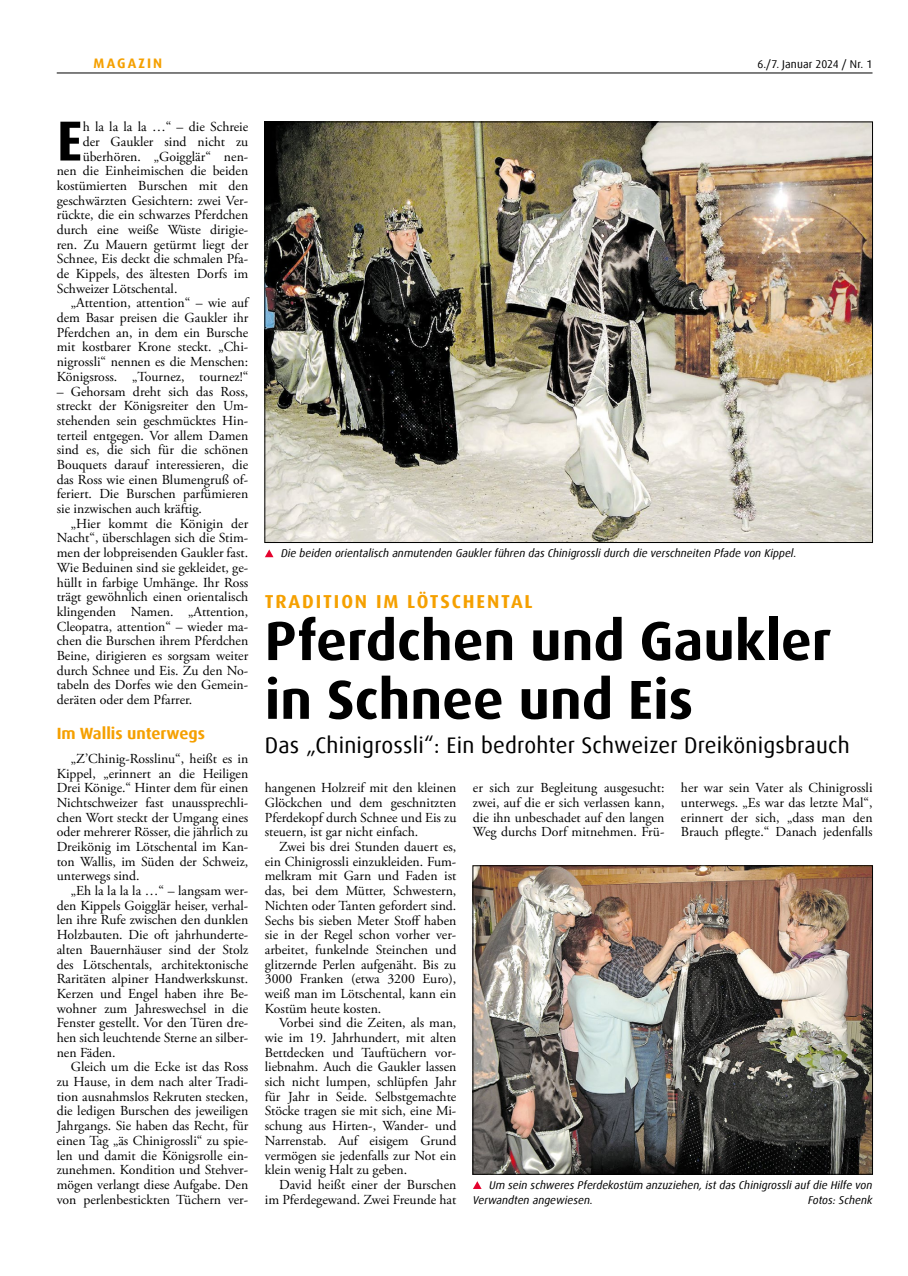
<style>
.page{position:relative;width:908px;height:1276px;background:#fff}
.page>*{position:absolute;margin:0;border:0;box-sizing:border-box;transform-origin:0 0}
.t1{font:700 56.5px "Dax Offc Pro";color:#000}
.t2{font:700 55px/58.8px "Dax Offc Pro";color:#000}
.t3{font:22.5px "Dax Offc Pro";letter-spacing:.01em;color:#000}
.t4{font:700 18.75px "Dax Offc Pro";letter-spacing:.1em;color:#f5a000}
.t5{font:700 16.25px "Dax Offc Pro";color:#f5a000}
.t6{font:13.75px/14.6px "Adobe Garamond Pro";color:#000;text-align:justify}
.t7{font:700 13.75px "Dax Offc Pro";letter-spacing:.15em;color:#f5a000}
.t8{font:italic 11.25px/14.8px "Dax Offc Pro";color:#000}
.t9{font:11.25px "Dax Offc Pro";letter-spacing:.005em;color:#000}
</style>
<div class="page">
<hr style="left:57px;top:73px;width:815px;height:1px;background:#000">
<img style="left:266px;top:124px;width:604px;height:417px">
<img style="left:474px;top:867px;width:396px;height:305px">
<div style="left:472px;top:865px;width:400px;height:309px;border:1px solid #000"></div>
<svg style="left:473px;top:1181px;width:8px;height:8px"></svg>
<svg style="left:265px;top:549px;width:8px;height:8px"></svg>
<p class="t7" style="left:94px;top:54px;width:70px">MAGAZIN</p>
<p class="t9" style="left:757px;top:56px;width:116px">6./7. Januar 2024 / Nr. 1</p>
<h1 class="t1" style="left:57px;top:104px;width:27px">E</h1>
<p class="t6" style="left:83px;top:120px;width:167px">h la la la la …“ – die Schreie</p>
<p class="t6" style="left:83px;top:135px;width:167px">der Gaukler sind nicht zu</p>
<p class="t6" style="left:83px;top:149px;width:167px">überhören. „Goigglär“ nen-</p>
<p class="t6" style="left:57px;top:164px;width:193px">nen die Einheimischen die beiden</p>
<p class="t6" style="left:57px;top:179px;width:193px">kostümierten Burschen mit den</p>
<p class="t6" style="left:57px;top:193px;width:193px">geschwärzten Gesichtern: zwei Ver-</p>
<p class="t6" style="left:57px;top:208px;width:193px">rückte, die ein schwarzes Pferdchen</p>
<p class="t6" style="left:57px;top:223px;width:193px">durch eine weiße Wüste dirigie-</p>
<p class="t6" style="left:57px;top:237px;width:193px">ren. Zu Mauern getürmt liegt der</p>
<p class="t6" style="left:57px;top:252px;width:193px">Schnee, Eis deckt die schmalen Pfa-</p>
<p class="t6" style="left:57px;top:267px;width:193px">de Kippels, des ältesten Dorfs im</p>
<p class="t6" style="left:57px;top:281px;width:122px">Schweizer Lötschental.</p>
<p class="t6" style="left:71px;top:296px;width:179px">„Attention, attention“ – wie auf</p>
<p class="t6" style="left:57px;top:311px;width:193px">dem Basar preisen die Gaukler ihr</p>
<p class="t6" style="left:57px;top:326px;width:193px">Pferdchen an, in dem ein Bursche</p>
<p class="t6" style="left:57px;top:340px;width:193px">mit kostbarer Krone steckt. „Chi-</p>
<p class="t6" style="left:57px;top:355px;width:193px">nigrossli“ nennen es die Menschen:</p>
<p class="t6" style="left:57px;top:370px;width:193px">Königsross. „Tournez, tournez!“</p>
<p class="t6" style="left:57px;top:384px;width:193px">– Gehorsam dreht sich das Ross, streckt der Königsreiter den Um&shy;stehenden sein geschmücktes Hin&shy;terteil entgegen. Vor allem Damen sind es, die sich für die schönen Bouquets darauf interessieren, die das Ross wie einen Blumengruß of&shy;feriert. Die Burschen parfümieren sie inzwischen auch kräftig.</p>
<p class="t6" style="left:57px;top:516px;width:193px;text-indent:14px">„Hier kommt die Königin der Nacht“, überschlagen sich die Stim&shy;men der lobpreisenden Gaukler fast.<br>Wie Beduinen sind sie gekleidet, ge&shy;hüllt in farbige Umhänge. Ihr Ross trägt gewöhnlich einen orientalisch klingenden Namen. „Attention, Cleopatra, attention“ – wieder ma&shy;chen die Burschen ihrem Pferdchen Beine, dirigieren es sorgsam weiter durch Schnee und Eis. Zu den No&shy;tabeln des Dorfes wie den Gemein&shy;deräten oder dem Pfarrer.</p>
<p class="t5" style="left:57px;top:722px;width:150px">Im Wallis unterwegs</p>
<p class="t6" style="left:57px;top:751px;width:193px;text-indent:14px">„Z’Chinig-Rosslinu“, heißt es in Kippel, „erinnert an die Heiligen Drei Könige.“ Hinter dem für einen Nichtschweizer fast unaussprechli&shy;chen Wort steckt der Umgang eines oder mehrerer Rösser, die jährlich zu Dreikönig im Lötschental im Kan&shy;ton Wallis, im Süden der Schweiz, unterwegs sind.</p>
<p class="t6" style="left:57px;top:884px;width:193px;text-indent:14px">„Eh la la la la …“ – langsam wer&shy;den Kippels Goigglär heiser, verhal&shy;len ihre Rufe zwischen den dunklen Holzbauten. Die oft jahrhunderte&shy;alten Bauernhäuser sind der Stolz des Lötschentals, architektonische Raritäten alpiner Handwerkskunst.<br>Kerzen und Engel haben ihre Be&shy;wohner zum Jahreswechsel in die Fenster gestellt. Vor den Türen dre&shy;hen sich leuchtende Sterne an silber&shy;nen Fäden.</p>
<p class="t6" style="left:57px;top:1060px;width:193px;text-indent:14px">Gleich um die Ecke ist das Ross zu Hause, in dem nach alter Tradi&shy;tion ausnahmslos Rekruten stecken, die ledigen Burschen des jeweiligen Jahrgangs. Sie haben das Recht, für einen Tag „äs Chinigrossli“ zu spie&shy;len und damit die Königsrolle ein&shy;zunehmen. Kondition und Stehver&shy;mögen verlangt diese Aufgabe. Den von perlenbestickten Tüchern ver-</p>
<p class="t8" style="left:281px;top:546px;width:516px">Die beiden orientalisch anmutenden Gaukler führen das Chinigrossli durch die verschneiten Pfade von Kippel.</p>
<h3 class="t4" style="left:265px;top:589px;width:269px">TRADITION IM LÖTSCHENTAL</h3>
<h2 class="t2" style="left:265px;top:612px;width:568px">Pferdchen und Gaukler in Schnee und Eis</h2>
<h3 class="t3" style="left:265px;top:731px;width:586px">Das „Chinigrossli“: Ein bedrohter Schweizer Dreikönigsbrauch</h3>
<p class="t6" style="left:265px;top:781px;width:193px">hangenen Holzreif mit den kleinen Glöckchen und dem geschnitzten Pferdekopf durch Schnee und Eis zu steuern, ist gar nicht einfach.</p>
<p class="t6" style="left:265px;top:840px;width:193px;text-indent:14px">Zwei bis drei Stunden dauert es, ein Chinigrossli einzukleiden. Fum&shy;melkram mit Garn und Faden ist das, bei dem Mütter, Schwestern, Nichten oder Tanten gefordert sind.<br>Sechs bis sieben Meter Stoff haben sie in der Regel schon vorher ver&shy;arbeitet, funkelnde Steinchen und glitzernde Perlen aufgenäht. Bis zu 3000 Franken (etwa 3200 Euro), weiß man im Lötschental, kann ein Kostüm heute kosten.</p>
<p class="t6" style="left:265px;top:1016px;width:193px;text-indent:14px">Vorbei sind die Zeiten, als man, wie im 19. Jahrhundert, mit alten Bettdecken und Tauftüchern vor&shy;liebnahm. Auch die Gaukler lassen sich nicht lumpen, schlüpfen Jahr für Jahr in Seide. Selbstgemachte Stöcke tragen sie mit sich, eine Mi&shy;schung aus Hirten-, Wander- und Narrenstab. Auf eisigem Grund vermögen sie jedenfalls zur Not ein klein wenig Halt zu geben.</p>
<p class="t6" style="left:265px;top:1177px;width:193px;text-align:right">David heißt einer der Burschen im Pferdegewand. Zwei Freunde hat</p>
<p class="t6" style="left:472px;top:781px;width:193px">er sich zur Begleitung ausgesucht: zwei, auf die er sich verlassen kann, die ihn unbeschadet auf den langen Weg durchs Dorf mitnehmen. Frü-</p>
<p class="t6" style="left:680px;top:781px;width:193px">her war sein Vater als Chinigrossli unterwegs. „Es war das letzte Mal“, erinnert der sich, „dass man den Brauch pflegte.“ Danach jedenfalls</p>
<p class="t8" style="left:472px;top:1177px;width:401px;text-indent:16px">Um sein schweres Pferdekostüm anzuziehen, ist das Chinigrossli auf die Hilfe von<br>Verwandten angewiesen.</p>
<p class="t8" style="left:807px;top:1192px;width:66px">Fotos: Schenk</p>
</div>
